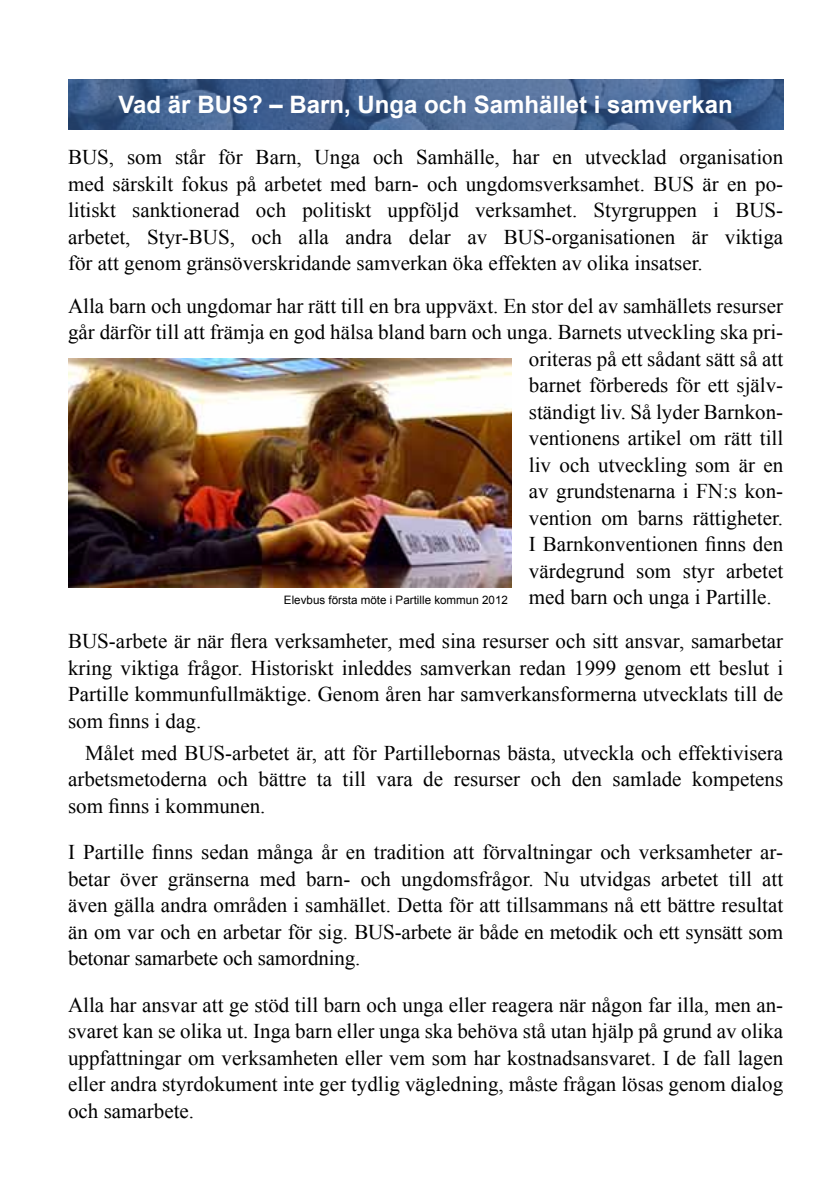
<style>
.page{position:relative;width:840px;height:1191px;background:#fff}
.page>*{position:absolute;margin:0;border:0;box-sizing:border-box;transform-origin:0 0}
.t1{font:700 24px "Arial";color:#fff}
.t2{font:21px/26.6px "Times New Roman";color:#000;text-align:justify}
.t3{font:11.6px "Arial";color:#000}
</style>
<div class="page">
<img style="left:68px;top:80px;width:714px;height:50px">
<img style="left:68px;top:358px;width:443px;height:230px">
<p class="t1" style="left:118px;top:88px;width:615px">Vad är BUS? – Barn, Unga och Samhället i samverkan</p>
<p class="t2" style="left:68px;top:143px;width:716px">BUS, som står för Barn, Unga och Samhälle, har en utvecklad organisation med särskilt fokus på arbetet med barn- och ungdomsverksamhet. BUS är en po&shy;litiskt sanktionerad och politiskt uppföljd verksamhet. Styrgruppen i BUS&shy;arbetet, Styr-BUS, och alla andra delar av BUS-organisationen är viktiga för att genom gränsöverskridande samverkan öka effekten av olika insatser.</p>
<p class="t2" style="left:68px;top:292px;width:716px">Alla barn och ungdomar har rätt till en bra uppväxt. En stor del av samhällets resurser</p>
<p class="t2" style="left:68px;top:318px;width:716px">går därför till att främja en god hälsa bland barn och unga. Barnets utveckling ska pri-</p>
<p class="t2" style="left:528px;top:345px;width:255px">oriteras på ett sådant sätt så att</p>
<p class="t2" style="left:528px;top:371px;width:255px">barnet förbereds för ett själv-</p>
<p class="t2" style="left:528px;top:398px;width:255px">ständigt liv. Så lyder Barnkon-</p>
<p class="t2" style="left:528px;top:424px;width:255px">ventionens artikel om rätt till</p>
<p class="t2" style="left:528px;top:451px;width:255px">liv och utveckling som är en</p>
<p class="t2" style="left:528px;top:477px;width:255px">av grundstenarna i FN:s kon-</p>
<p class="t2" style="left:528px;top:504px;width:255px">vention om barns rättigheter.</p>
<p class="t2" style="left:528px;top:530px;width:255px">I Barnkonventionen finns den</p>
<p class="t2" style="left:528px;top:557px;width:255px">värdegrund som styr arbetet</p>
<p class="t2" style="left:528px;top:583px;width:244px">med barn och unga i Partille.</p>
<p class="t3" style="left:284px;top:592px;width:225px">Elevbus första möte i Partille kommun 2012</p>
<p class="t2" style="left:68px;top:627px;width:716px">BUS-arbete är när flera verksamheter, med sina resurser och sitt ansvar, samarbetar kring viktiga frågor. Historiskt inleddes samverkan redan 1999 genom ett beslut i Partille kommunfullmäktige. Genom åren har samverkansformerna utvecklats till de som finns i dag.</p>
<p class="t2" style="left:68px;top:739px;width:716px;text-indent:17px">Målet med BUS-arbetet är, att för Partillebornas bästa, utveckla och effektivisera arbetsmetoderna och bättre ta till vara de resurser och den samlade kompetens som finns i kommunen.</p>
<p class="t2" style="left:68px;top:838px;width:716px">I Partille finns sedan många år en tradition att förvaltningar och verksamheter ar&shy;betar över gränserna med barn- och ungdomsfrågor. Nu utvidgas arbetet till att även gälla andra områden i samhället. Detta för att tillsammans nå ett bättre resultat än om var och en arbetar för sig. BUS-arbete är både en metodik och ett synsätt som betonar samarbete och samordning.</p>
<p class="t2" style="left:68px;top:991px;width:716px">Alla har ansvar att ge stöd till barn och unga eller reagera när någon far illa, men an&shy;svaret kan se olika ut. Inga barn eller unga ska behöva stå utan hjälp på grund av olika uppfattningar om verksamheten eller vem som har kostnadsansvaret. I de fall lagen eller andra styrdokument inte ger tydlig vägledning, måste frågan lösas genom dialog och samarbete.</p>
</div>
